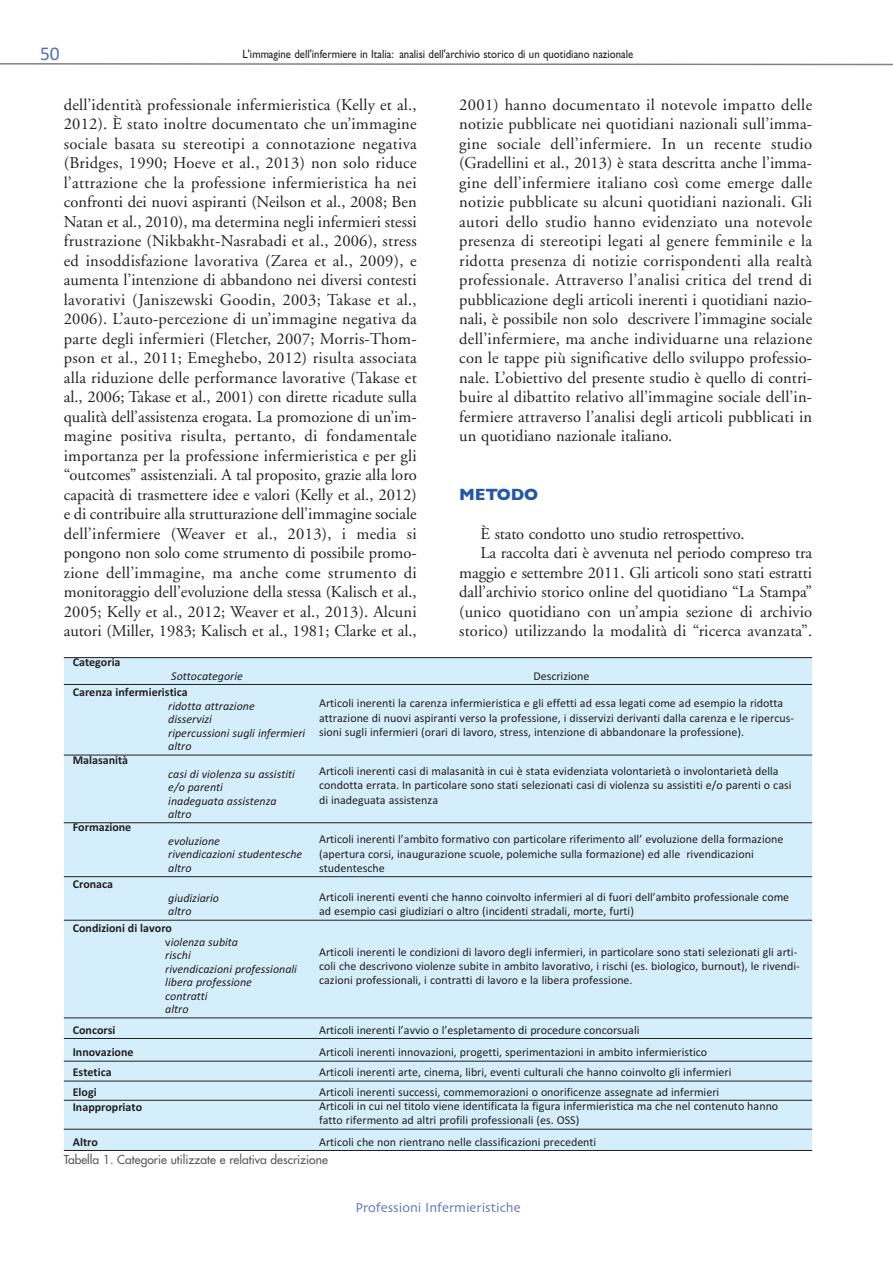
<style>
.page{position:relative;width:893px;height:1263px;background:#fff}
.page>*{position:absolute;margin:0;border:0;box-sizing:border-box;transform-origin:0 0}
.t1{font:19.5px "Calibri";color:#536eb5}
.t2{font:16.5px/19.5px "Adobe Garamond";color:#231f20;text-align:justify}
.t3{font:700 16.5px "Gill Sans";letter-spacing:-.01em;color:#2358a8}
.t4{font:13.5px "Skia";color:#536eb5}
.t5{font:12px/14.4px "Calibri";color:#231f20}
.t6{font:italic 12px/13.5px "Calibri";color:#231f20}
.t7{font:700 12px "Calibri";color:#231f20}
.t8{font:12px "Gill Sans";color:#231f20;scale:.9 1}
.t9{font:12px "Futura";color:#57585a}
.s1{font-weight:700;font-style:normal}
.s2{font-style:normal}
</style>
<div class="page">
<svg style="left:0;top:63px;width:893px;height:3px"></svg>
<div style="left:64px;top:657px;width:247px;height:27px;background:#d4effb"></div>
<div style="left:311px;top:657px;width:501px;height:27px;background:#d4effb"></div>
<div style="left:64px;top:684px;width:247px;height:71px;background:#d4effb"></div>
<div style="left:311px;top:684px;width:501px;height:71px;background:#d4effb"></div>
<div style="left:64px;top:755px;width:247px;height:68px;background:#d4effb"></div>
<div style="left:311px;top:755px;width:501px;height:68px;background:#d4effb"></div>
<div style="left:64px;top:823px;width:247px;height:54px;background:#d4effb"></div>
<div style="left:311px;top:823px;width:501px;height:54px;background:#d4effb"></div>
<div style="left:64px;top:877px;width:247px;height:43px;background:#d4effb"></div>
<div style="left:311px;top:877px;width:501px;height:43px;background:#d4effb"></div>
<div style="left:64px;top:920px;width:247px;height:98px;background:#d4effb"></div>
<div style="left:311px;top:920px;width:501px;height:98px;background:#d4effb"></div>
<div style="left:64px;top:1018px;width:247px;height:20px;background:#d4effb"></div>
<div style="left:311px;top:1018px;width:501px;height:20px;background:#d4effb"></div>
<div style="left:64px;top:1038px;width:247px;height:23px;background:#d4effb"></div>
<div style="left:311px;top:1038px;width:501px;height:23px;background:#d4effb"></div>
<div style="left:64px;top:1061px;width:247px;height:20px;background:#d4effb"></div>
<div style="left:311px;top:1061px;width:501px;height:20px;background:#d4effb"></div>
<div style="left:64px;top:1081px;width:247px;height:19px;background:#d4effb"></div>
<div style="left:311px;top:1081px;width:501px;height:19px;background:#d4effb"></div>
<div style="left:64px;top:1100px;width:247px;height:29px;background:#d4effb"></div>
<div style="left:311px;top:1100px;width:501px;height:29px;background:#d4effb"></div>
<div style="left:64px;top:1129px;width:247px;height:22px;background:#d4effb"></div>
<div style="left:311px;top:1129px;width:501px;height:22px;background:#d4effb"></div>
<hr style="left:64px;top:657px;width:748px;height:1px;background:#231f20">
<hr style="left:64px;top:684px;width:748px;height:1px;background:#231f20">
<hr style="left:64px;top:755px;width:748px;height:1px;background:#231f20">
<hr style="left:64px;top:822px;width:748px;height:1px;background:#231f20">
<hr style="left:64px;top:876px;width:748px;height:1px;background:#231f20">
<hr style="left:64px;top:920px;width:748px;height:1px;background:#231f20">
<hr style="left:64px;top:1018px;width:748px;height:1px;background:#231f20">
<hr style="left:64px;top:1038px;width:748px;height:1px;background:#231f20">
<hr style="left:64px;top:1061px;width:748px;height:1px;background:#231f20">
<hr style="left:64px;top:1081px;width:748px;height:1px;background:#231f20">
<hr style="left:64px;top:1100px;width:748px;height:1px;background:#231f20">
<hr style="left:64px;top:1129px;width:748px;height:1px;background:#231f20">
<hr style="left:64px;top:1150px;width:748px;height:1px;background:#231f20">
<p class="t1" style="left:40px;top:42px;width:21px">50</p>
<p class="t8" style="left:243px;top:47px;width:436px">L'immagine dell'infermiere in Italia: analisi dell'archivio storico di un quotidiano nazionale</p>
<p class="t2" style="left:64px;top:96px;width:354px">dell’identità professionale infermieristica (Kelly et al., 2012). È stato inoltre documentato che un’immagine sociale basata su stereotipi a connotazione negativa (Bridges, 1990; Hoeve et al., 2013) non solo riduce l’attrazione che la professione infermieristica ha nei confronti dei nuovi aspiranti (Neilson et al., 2008; Ben Natan et al., 2010), ma determina negli infermieri stessi frustrazione (Nikbakht-Nasrabadi et al., 2006), stress ed insoddisfazione lavorativa (Zarea et al., 2009), e aumenta l’intenzione di abbandono nei diversi contesti lavorativi (Janiszewski Goodin, 2003; Takase et al., 2006). L’auto-percezione di un’immagine negativa da parte degli infermieri (Fletcher, 2007; Morris-Thom&shy;pson et al., 2011; Emeghebo, 2012) risulta associata alla riduzione delle performance lavorative (Takase et al., 2006; Takase et al., 2001) con dirette ricadute sulla qualità dell’assistenza erogata. La promozione di un’im&shy;magine positiva risulta, pertanto, di fondamentale importanza per la professione infermieristica e per gli “outcomes” assistenziali. A tal proposito, grazie alla loro capacità di trasmettere idee e valori (Kelly et al., 2012) e di contribuire alla strutturazione dell’immagine sociale dell’infermiere (Weaver et al., 2013), i media si pongono non solo come strumento di possibile promo&shy;zione dell’immagine, ma anche come strumento di monitoraggio dell’evoluzione della stessa (Kalisch et al., 2005; Kelly et al., 2012; Weaver et al., 2013). Alcuni autori (Miller, 1983; Kalisch et al., 1981; Clarke et al.,</p>
<p class="t2" style="left:459px;top:96px;width:354px">2001) hanno documentato il notevole impatto delle notizie pubblicate nei quotidiani nazionali sull’imma&shy;gine sociale dell’infermiere. In un recente studio (Gradellini et al., 2013) è stata descritta anche l’imma&shy;gine dell’infermiere italiano così come emerge dalle notizie pubblicate su alcuni quotidiani nazionali. Gli autori dello studio hanno evidenziato una notevole presenza di stereotipi legati al genere femminile e la ridotta presenza di notizie corrispondenti alla realtà professionale. Attraverso l’analisi critica del trend di pubblicazione degli articoli inerenti i quotidiani nazio&shy;nali, è possibile non solo descrivere l’immagine sociale dell’infermiere, ma anche individuarne una relazione con le tappe più significative dello sviluppo professio&shy;nale. L’obiettivo del presente studio è quello di contri&shy;buire al dibattito relativo all’immagine sociale dell’in&shy;fermiere attraverso l’analisi degli articoli pubblicati in un quotidiano nazionale italiano.</p>
<p class="t3" style="left:459px;top:484px;width:80px">METODO</p>
<p class="t2" style="left:480px;top:525px;width:266px">È stato condotto uno studio retrospettivo.</p>
<p class="t2" style="left:480px;top:545px;width:333px">La raccolta dati è avvenuta nel periodo compreso tra</p>
<p class="t2" style="left:459px;top:564px;width:354px">maggio e settembre 2011. Gli articoli sono stati estratti</p>
<p class="t2" style="left:459px;top:584px;width:354px">dall’archivio storico online del quotidiano “La Stampa”</p>
<p class="t2" style="left:459px;top:603px;width:354px">(unico quotidiano con un’ampia sezione di archivio</p>
<p class="t2" style="left:459px;top:623px;width:354px">storico) utilizzando la modalità di “ricerca avanzata”.</p>
<p class="t7" style="left:73px;top:655px;width:49px">Categoria</p>
<p class="t6" style="left:171px;top:669px;width:73px">Sottocategorie</p>
<p class="t5" style="left:533px;top:668px;width:58px">Descrizione</p>
<p class="t7" style="left:73px;top:685px;width:116px">Carenza infermieristica</p>
<p class="t6" style="left:168px;top:699px;width:138px">ridotta attrazione<br>disservizi<br>ripercussioni sugli infermieri altro</p>
<p class="t5" style="left:319px;top:696px;width:476px">Articoli inerenti la carenza infermieristica e gli effetti ad essa legati come ad esempio la ridotta attrazione di nuovi aspiranti verso la professione, i disservizi derivanti dalla carenza e le ripercus&shy;sioni sugli infermieri (orari di lavoro, stress, intenzione di abbandonare la professione).</p>
<p class="t7" style="left:73px;top:753px;width:57px">Malasanità</p>
<p class="t6" style="left:168px;top:767px;width:128px">casi di violenza su assistiti e/o parenti<br>inadeguata assistenza altro</p>
<p class="t5" style="left:319px;top:763px;width:474px">Articoli inerenti casi di malasanità in cui è stata evidenziata volontarietà o involontarietà della condotta errata. In particolare sono stati selezionati casi di violenza su assistiti e/o parenti o casi di inadeguata assistenza</p>
<p class="t7" style="left:73px;top:820px;width:60px">Formazione</p>
<p class="t6" style="left:168px;top:834px;width:136px">evoluzione<br>rivendicazioni studentesche altro</p>
<p class="t5" style="left:319px;top:832px;width:466px">Articoli inerenti l’ambito formativo con particolare riferimento all’ evoluzione della formazione (apertura corsi, inaugurazione scuole, polemiche sulla formazione) ed alle rivendicazioni studentesche</p>
<p class="t7" style="left:73px;top:877px;width:42px">Cronaca</p>
<p class="t6" style="left:168px;top:891px;width:52px">giudiziario altro</p>
<p class="t5" style="left:319px;top:890px;width:472px">Articoli inerenti eventi che hanno coinvolto infermieri al di fuori dell’ambito professionale come ad esempio casi giudiziari o altro (incidenti stradali, morte, furti)</p>
<p class="t6" style="left:165px;top:921px;width:133px;text-indent:-93px"><span class="s1">Condizioni di lavoro<br></span><span class="s2">v</span>iolenza subita<br>rischi<br>rivendicazioni professionali libera professione contratti<br>altro</p>
<p class="t5" style="left:319px;top:944px;width:482px">Articoli inerenti le condizioni di lavoro degli infermieri, in particolare sono stati selezionati gli arti&shy;coli che descrivono violenze subite in ambito lavorativo, i rischi (es. biologico, burnout), le rivendi&shy;cazioni professionali, i contratti di lavoro e la libera professione.</p>
<p class="t7" style="left:73px;top:1022px;width:44px">Concorsi</p>
<p class="t5" style="left:319px;top:1022px;width:322px">Articoli inerenti l’avvio o l’espletamento di procedure concorsuali</p>
<p class="t7" style="left:73px;top:1045px;width:62px">Innovazione</p>
<p class="t5" style="left:319px;top:1045px;width:390px">Articoli inerenti innovazioni, progetti, sperimentazioni in ambito infermieristico</p>
<p class="t7" style="left:73px;top:1065px;width:40px">Estetica</p>
<p class="t5" style="left:319px;top:1065px;width:414px">Articoli inerenti arte, cinema, libri, eventi culturali che hanno coinvolto gli infermieri</p>
<p class="t7" style="left:73px;top:1084px;width:25px">Elogi</p>
<p class="t5" style="left:319px;top:1084px;width:402px">Articoli inerenti successi, commemorazioni o onorificenze assegnate ad infermieri</p>
<p class="t7" style="left:73px;top:1100px;width:71px">Inappropriato</p>
<p class="t5" style="left:319px;top:1099px;width:461px">Articoli in cui nel titolo viene identificata la figura infermieristica ma che nel contenuto hanno fatto rifermento ad altri profili professionali (es. OSS)</p>
<p class="t7" style="left:73px;top:1134px;width:27px">Altro</p>
<p class="t5" style="left:319px;top:1134px;width:279px">Articoli che non rientrano nelle classificazioni precedenti</p>
<p class="t9" style="left:64px;top:1153px;width:266px">Tabella 1. Categorie utilizzate e relativa descrizione</p>
<p class="t4" style="left:355px;top:1199px;width:167px">Professioni Infermieristiche</p>
</div>
